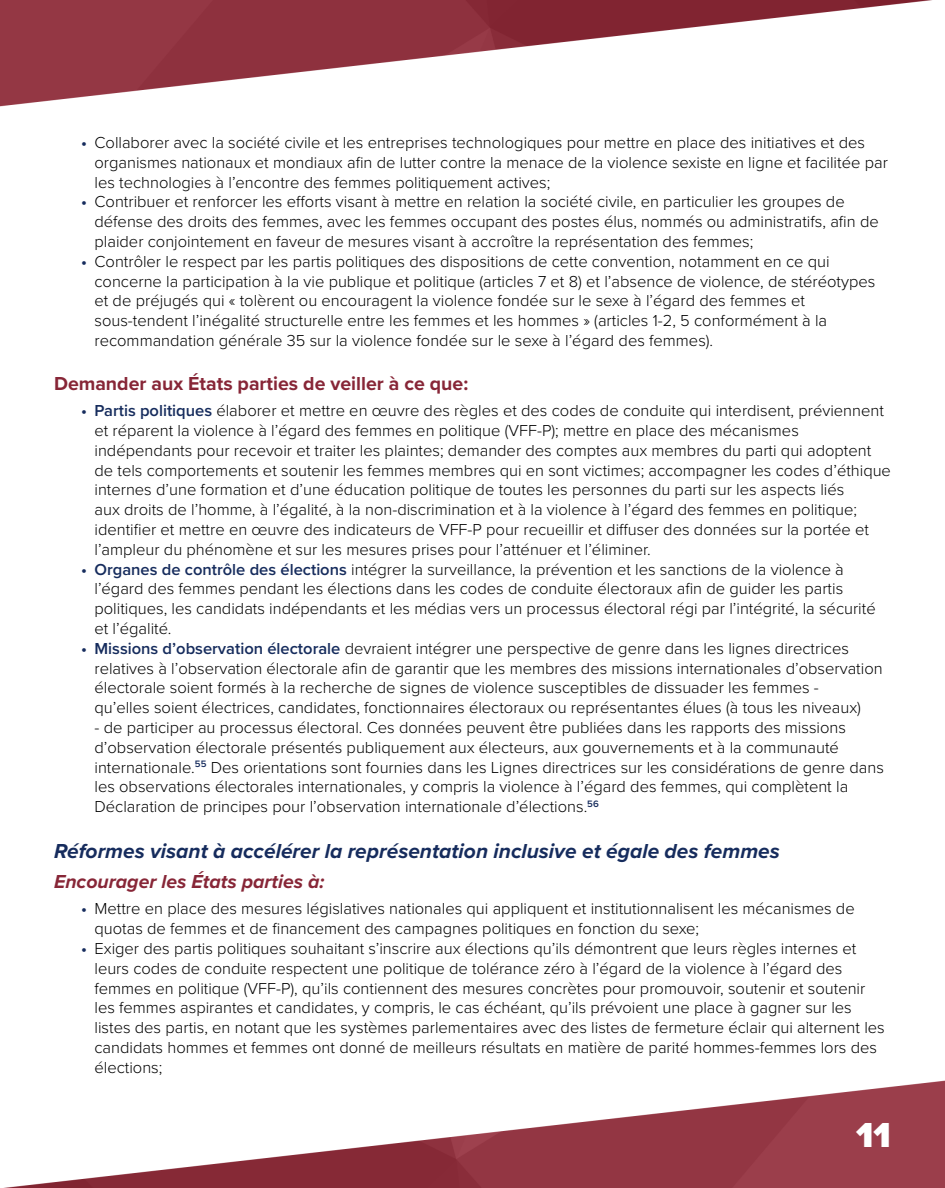
<style>
.page{position:relative;width:945px;height:1188px;background:#fff}
.page>*{position:absolute;margin:0;border:0;box-sizing:border-box;transform-origin:0 0}
.t1{font:900 36px "Proxima Nova";color:#fff}
.t2{font:italic 700 21px "Proxima Nova";color:#162c5d}
.t3{font:700 19.5px "Proxima Nova";color:#872637}
.t4{font:italic 700 19.5px "Proxima Nova";color:#872637}
.t5{font:300 16.5px/19.8px "Proxima Nova";color:#000}
.s1{font-weight:600;color:#162c5d}
</style>
<div class="page">
<img style="left:0;top:0;width:945px;height:1188px">
<p class="t5" style="left:94px;top:132px;width:795px;text-indent:-13px"><span class="s1">•</span> Collaborer avec la société civile et les entreprises technologiques pour mettre en place des initiatives et des organismes nationaux et mondiaux afin de lutter contre la menace de la violence sexiste en ligne et facilitée par les technologies à l’encontre des femmes politiquement actives;</p>
<p class="t5" style="left:94px;top:191px;width:786px;text-indent:-13px"><span class="s1">•</span> Contribuer et renforcer les efforts visant à mettre en relation la société civile, en particulier les groupes de défense des droits des femmes, avec les femmes occupant des postes élus, nommés ou administratifs, afin de plaider conjointement en faveur de mesures visant à accroître la représentation des femmes;</p>
<p class="t5" style="left:94px;top:251px;width:782px;text-indent:-13px"><span class="s1">•</span> Contrôler le respect par les partis politiques des dispositions de cette convention, notamment en ce qui concerne la participation à la vie publique et politique (articles 7 et 8) et l’absence de violence, de stéréotypes et de préjugés qui « tolèrent ou encouragent la violence fondée sur le sexe à l’égard des femmes et sous-tendent l’inégalité structurelle entre les femmes et les hommes » (articles 1-2, 5 conformément à la recommandation générale 35 sur la violence fondée sur le sexe à l’égard des femmes).</p>
<p class="t3" style="left:54px;top:369px;width:416px">Demander aux États parties de veiller à ce que:</p>
<p class="t5" style="left:94px;top:400px;width:798px;text-indent:-13px"><span class="s1">• Partis politiques</span> élaborer et mettre en œuvre des règles et des codes de conduite qui interdisent, préviennent et réparent la violence à l’égard des femmes en politique (VFF-P); mettre en place des mécanismes indépendants pour recevoir et traiter les plaintes; demander des comptes aux membres du parti qui adoptent de tels comportements et soutenir les femmes membres qui en sont victimes; accompagner les codes d’éthique internes d’une formation et d’une éducation politique de toutes les personnes du parti sur les aspects liés<br>aux droits de l’homme, à l’égalité, à la non-discrimination et à la violence à l’égard des femmes en politique; identifier et mettre en œuvre des indicateurs de VFF-P pour recueillir et diffuser des données sur la portée et l’ampleur du phénomène et sur les mesures prises pour l’atténuer et l’éliminer.</p>
<p class="t5" style="left:94px;top:558px;width:783px;text-indent:-13px"><span class="s1">• Organes de contrôle des élections</span> intégrer la surveillance, la prévention et les sanctions de la violence à l’égard des femmes pendant les élections dans les codes de conduite électoraux afin de guider les partis politiques, les candidats indépendants et les médias vers un processus électoral régi par l’intégrité, la sécurité et l’égalité.</p>
<p class="t5" style="left:94px;top:638px;width:790px;text-indent:-13px"><span class="s1">• Missions d’observation électorale</span> devraient intégrer une perspective de genre dans les lignes directrices relatives à l’observation électorale afin de garantir que les membres des missions internationales d’observation électorale soient formés à la recherche de signes de violence susceptibles de dissuader les femmes -<br>qu’elles soient électrices, candidates, fonctionnaires électoraux ou représentantes élues (à tous les niveaux)</p>
<p class="t5" style="left:94px;top:717px;width:791px">- de participer au processus électoral. Ces données peuvent être publiées dans les rapports des missions d’observation électorale présentés publiquement aux électeurs, aux gouvernements et à la communauté internationale.<sup>55</sup> Des orientations sont fournies dans les Lignes directrices sur les considérations de genre dans les observations électorales internationales, y compris la violence à l’égard des femmes, qui complètent la Déclaration de principes pour l’observation internationale d’élections.<sup>56</sup></p>
<p class="t2" style="left:54px;top:835px;width:727px">Réformes visant à accélérer la représentation inclusive et égale des femmes</p>
<p class="t4" style="left:54px;top:867px;width:272px">Encourager les États parties à:</p>
<p class="t5" style="left:94px;top:898px;width:762px;text-indent:-13px"><span class="s1">•</span> Mettre en place des mesures législatives nationales qui appliquent et institutionnalisent les mécanismes de quotas de femmes et de financement des campagnes politiques en fonction du sexe;</p>
<p class="t5" style="left:94px;top:938px;width:792px;text-indent:-13px"><span class="s1">•</span> Exiger des partis politiques souhaitant s’inscrire aux élections qu’ils démontrent que leurs règles internes et leurs codes de conduite respectent une politique de tolérance zéro à l’égard de la violence à l’égard des femmes en politique (VFF-P), qu’ils contiennent des mesures concrètes pour promouvoir, soutenir et soutenir les femmes aspirantes et candidates, y compris, le cas échéant, qu’ils prévoient une place à gagner sur les listes des partis, en notant que les systèmes parlementaires avec des listes de fermeture éclair qui alternent les candidats hommes et femmes ont donné de meilleurs résultats en matière de parité hommes-femmes lors des élections;</p>
<h1 class="t1" style="left:856px;top:1108px;width:36px">11</h1>
</div>
